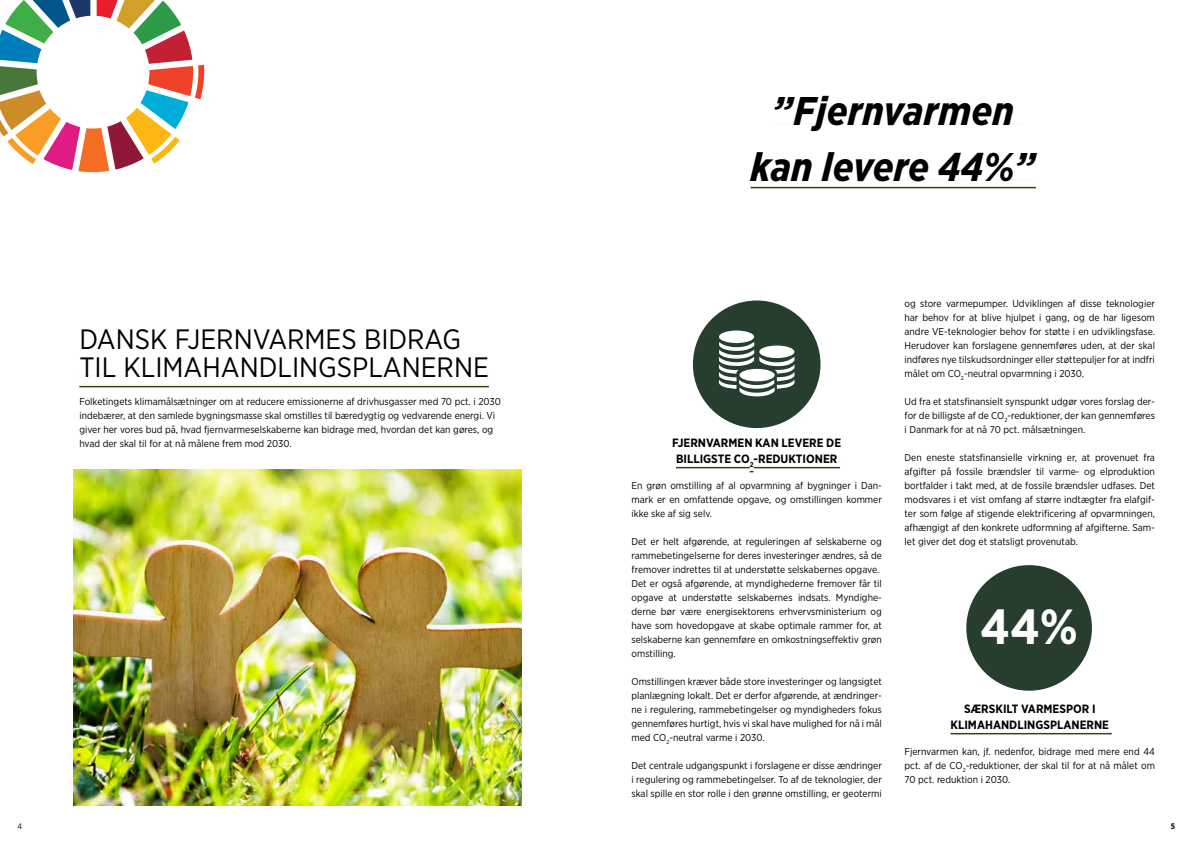
<style>
.page{position:relative;width:1191px;height:842px;background:#fff}
.page>*{position:absolute;margin:0;border:0;box-sizing:border-box;transform-origin:0 0}
.t1{font:700 49.3px "Gotham Narrow";color:#fff}
.t2{font:italic 700 40px/56px "Gotham Narrow";color:#000;text-align:center}
.t3{font:28px/28px "Gotham Narrow";color:#000}
.t4{font:700 12px/16px "Gotham Narrow";color:#000;text-align:center}
.t5{font:10px/14px "Gotham Narrow";color:#000;text-align:justify}
.t6{font:8px "Gotham Narrow";color:#000}
.t7{font:700 8px "Gotham Narrow";color:#000}
</style>
<div class="page">
<hr style="left:676px;top:461px;width:73px;height:1px;background:#f8f8f9">
<hr style="left:753px;top:461px;width:87px;height:1px;background:#f8f8f9">
<hr style="left:676px;top:467px;width:73px;height:1px;background:#34460e">
<hr style="left:753px;top:467px;width:87px;height:1px;background:#34460e">
<hr style="left:950px;top:727px;width:161px;height:1px;background:#f8f8f9">
<hr style="left:950px;top:733px;width:161px;height:1px;background:#34460e">
<hr style="left:79px;top:375px;width:410px;height:1px;background:#f8f8f9">
<hr style="left:79px;top:386px;width:410px;height:1px;background:#34460e">
<svg style="left:0;top:0;width:205px;height:172px"></svg>
<div style="left:693px;top:300px;width:127px;height:128px;background:#273e2f;border-radius:50%"></div>
<div style="left:719px;top:331px;width:35px;height:12px;background:#fff;border-radius:50%"></div>
<svg style="left:719px;top:342px;width:75px;height:55px"></svg>
<div style="left:966px;top:565px;width:126px;height:126px;background:#273e2f;border-radius:50%"></div>
<img style="left:74px;top:469px;width:448px;height:337px">
<hr style="left:772px;top:123px;width:251px;height:1px;background:#f8f8f9">
<hr style="left:750px;top:179px;width:286px;height:1px;background:#f8f8f9">
<hr style="left:750px;top:187px;width:286px;height:1px;background:#34460e">
<h3 class="t3" style="left:79px;top:324px;width:411px">DANSK FJERNVARMES BIDRAG<br>TIL KLIMAHANDLINGSPLANERNE</h3>
<p class="t5" style="left:79px;top:394px;width:423px;text-align:left">Folketingets klimamålsætninger om at reducere emissionerne af drivhusgasser med 70 pct. i 2030 indebærer, at den samlede bygningsmasse skal omstilles til bæredygtig og vedvarende energi. Vi giver her vores bud på, hvad fjernvarmeselskaberne kan bidrage med, hvordan det kan gøres, og hvad der skal til for at nå målene frem mod 2030.</p>
<h2 class="t2" style="left:750px;top:82px;width:287px">”Fjernvarmen kan levere 44%”</h2>
<p class="t4" style="left:672px;top:434px;width:170px">FJERNVARMEN KAN LEVERE DE<br>BILLIGSTE CO<sub>2</sub>-REDUKTIONER</p>
<p class="t5" style="left:631px;top:478px;width:252px">En grøn omstilling af al opvarmning af bygninger i Dan&shy;mark er en omfattende opgave, og omstillingen kommer ikke ske af sig selv.</p>
<p class="t5" style="left:631px;top:534px;width:252px;text-align:left">Det er helt afgørende, at reguleringen af selskaberne og rammebetingelserne for deres investeringer ændres, så de fremover indrettes til at understøtte selskabernes opgave.<br>Det er også afgørende, at myndighederne fremover får til opgave at understøtte selskabernes indsats. Myndighe&shy;derne bør være energisektorens erhvervsministerium og have som hovedopgave at skabe optimale rammer for, at selskaberne kan gennemføre en omkostningseffektiv grøn omstilling.</p>
<p class="t5" style="left:631px;top:674px;width:252px">Omstillingen kræver både store investeringer og langsigtet planlægning lokalt. Det er derfor afgørende, at ændringer&shy;ne i regulering, rammebetingelser og myndigheders fokus gennemføres hurtigt, hvis vi skal have mulighed for nå i mål med CO<sub>2</sub>-neutral varme i 2030.</p>
<p class="t5" style="left:631px;top:758px;width:252px">Det centrale udgangspunkt i forslagene er disse ændringer i regulering og rammebetingelser. To af de teknologier, der skal spille en stor rolle i den grønne omstilling, er geotermi</p>
<p class="t5" style="left:904px;top:296px;width:252px">og store varmepumper. Udviklingen af disse teknologier har behov for at blive hjulpet i gang, og de har ligesom andre VE-teknologier behov for støtte i en udviklingsfase.<br>Herudover kan forslagene gennemføres uden, at der skal indføres nye tilskudsordninger eller støttepuljer for at indfri målet om CO<sub>2</sub>-neutral opvarmning i 2030.</p>
<p class="t5" style="left:904px;top:394px;width:252px">Ud fra et statsfinansielt synspunkt udgør vores forslag der&shy;for de billigste af de CO<sub>2</sub>-reduktioner, der kan gennemføres i Danmark for at nå 70 pct. målsætningen.</p>
<p class="t5" style="left:904px;top:450px;width:252px">Den eneste statsfinansielle virkning er, at provenuet fra afgifter på fossile brændsler til varme- og elproduktion bortfalder i takt med, at de fossile brændsler udfases. Det modsvares i et vist omfang af større indtægter fra elafgif&shy;ter som følge af stigende elektrificering af opvarmningen, afhængigt af den konkrete udformning af afgifterne. Sam&shy;let giver det dog et statsligt provenutab.</p>
<h1 class="t1" style="left:980px;top:595px;width:99px">44%</h1>
<p class="t4" style="left:950px;top:700px;width:160px">SÆRSKILT VARMESPOR I<br>KLIMAHANDLINGSPLANERNE</p>
<p class="t5" style="left:904px;top:744px;width:252px">Fjernvarmen kan, jf. nedenfor, bidrage med mere end 44 pct. af de CO<sub>2</sub>-reduktioner, der skal til for at nå målet om 70 pct. reduktion i 2030.</p>
<p class="t6" style="left:18px;top:821px;width:6px">4</p>
<p class="t7" style="left:1171px;top:820px;width:6px">5</p>
</div>
